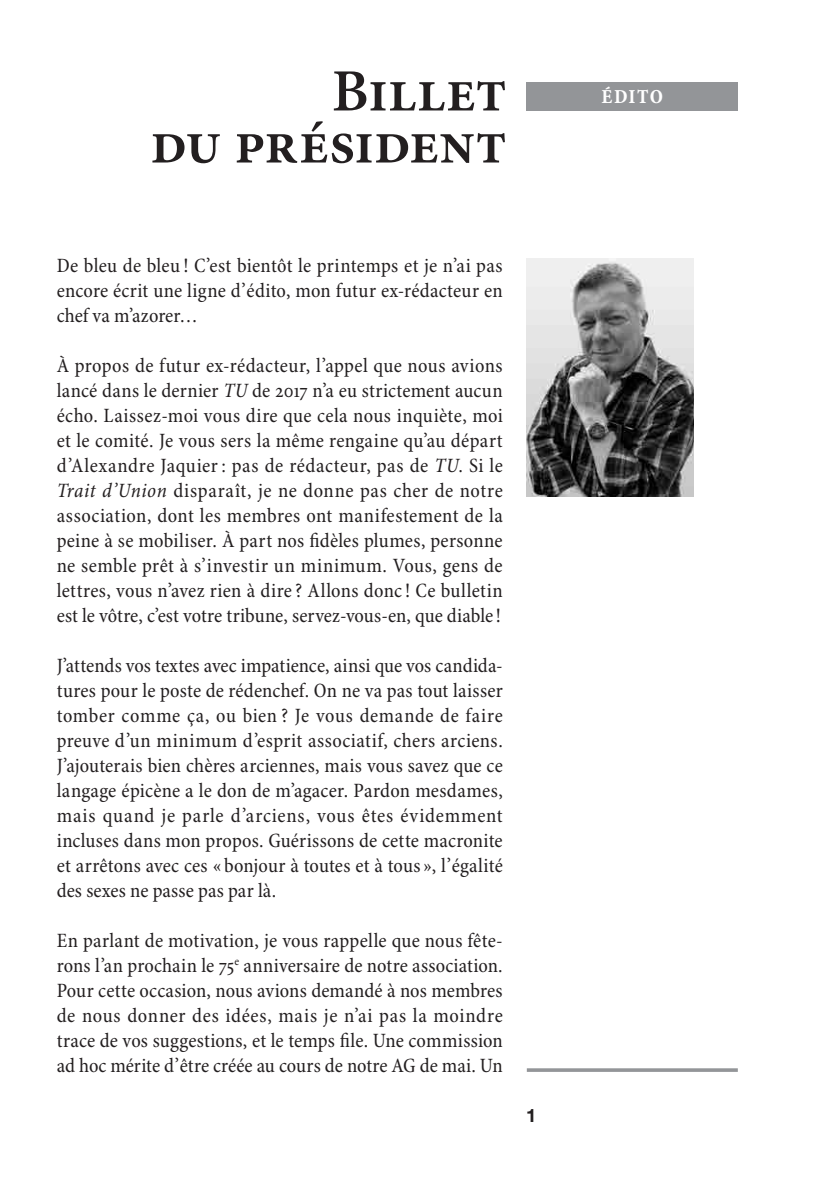
<style>
.page{position:relative;width:840px;height:1191px;background:#fff}
.page>*{position:absolute;margin:0;border:0;box-sizing:border-box;transform-origin:0 0}
.t1{font:600 60px "Minion Pro";letter-spacing:-.005em;color:#231f20}
.t2{font:condensed 20.4px/25px "Minion Pro";letter-spacing:.005em;color:#231f20;text-align:justify}
.t3{font:20px "Minion Pro Bold Cn Capt";letter-spacing:.065em;color:#fff}
.t4{font:700 18.4px "Helvetica Neue LT Std";color:#231f20}
.s1{font-style:italic}
</style>
<div class="page">
<hr style="left:526px;top:1068px;width:211px;height:3px;background:#939598">
<img style="left:526px;top:258px;width:167px;height:238px">
<div style="left:526px;top:82px;width:211px;height:29px;background:#939598"></div>
<h1 class="t1" style="left:331px;top:55px;width:177px">Billet</h1>
<h1 class="t1" style="left:150px;top:107px;width:358px">du président</h1>
<p class="t2" style="left:57px;top:253px;width:447px">De bleu de bleu ! C’est bientôt le printemps et je n’ai pas encore écrit une ligne d’édito, mon futur ex-rédacteur en chef va m’azorer…</p>
<p class="t2" style="left:57px;top:353px;width:447px">À propos de futur ex-rédacteur, l’appel que nous avions lancé dans le dernier <span class="s1">TU</span> de 2017 n’a eu strictement aucun écho. Laissez-moi vous dire que cela nous inquiète, moi et le comité. Je vous sers la même rengaine qu’au départ d’Alexandre Jaquier: pas de rédacteur, pas de <span class="s1">TU</span>. Si le <span class="s1">Trait d’Union</span> disparaît, je ne donne pas cher de notre association, dont les membres ont manifestement de la peine à se mobiliser. À part nos fidèles plumes, personne ne semble prêt à s’investir un minimum. Vous, gens de lettres, vous n’avez rien à dire? Allons donc! Ce bulletin est le vôtre, c’est votre tribune, servez-vous-en, que diable!</p>
<p class="t2" style="left:57px;top:653px;width:447px">J’attends vos textes avec impatience, ainsi que vos candida&shy;tures pour le poste de rédenchef. On ne va pas tout laisser tomber comme ça, ou bien ? Je vous demande de faire preuve d’un minimum d’esprit associatif, chers arciens.<br>J’ajouterais bien chères arciennes, mais vous savez que ce langage épicène a le don de m’agacer. Pardon mesdames, mais quand je parle d’arciens, vous êtes évidemment incluses dans mon propos. Guérissons de cette macronite et arrêtons avec ces « bonjour à toutes et à tous », l’égalité des sexes ne passe pas par là.</p>
<p class="t2" style="left:57px;top:928px;width:447px">En parlant de motivation, je vous rappelle que nous fête&shy;rons l’an prochain le 75<sup>e</sup> anniversaire de notre association.<br>Pour cette occasion, nous avions demandé à nos membres de nous donner des idées, mais je n’ai pas la moindre trace de vos suggestions, et le temps file. Une commission ad hoc mérite d’être créée au cours de notre AG de mai. Un</p>
<p class="t4" style="left:526px;top:1104px;width:12px">1</p>
<p class="t3" style="left:601px;top:84px;width:63px">ÉDITO</p>
</div>
